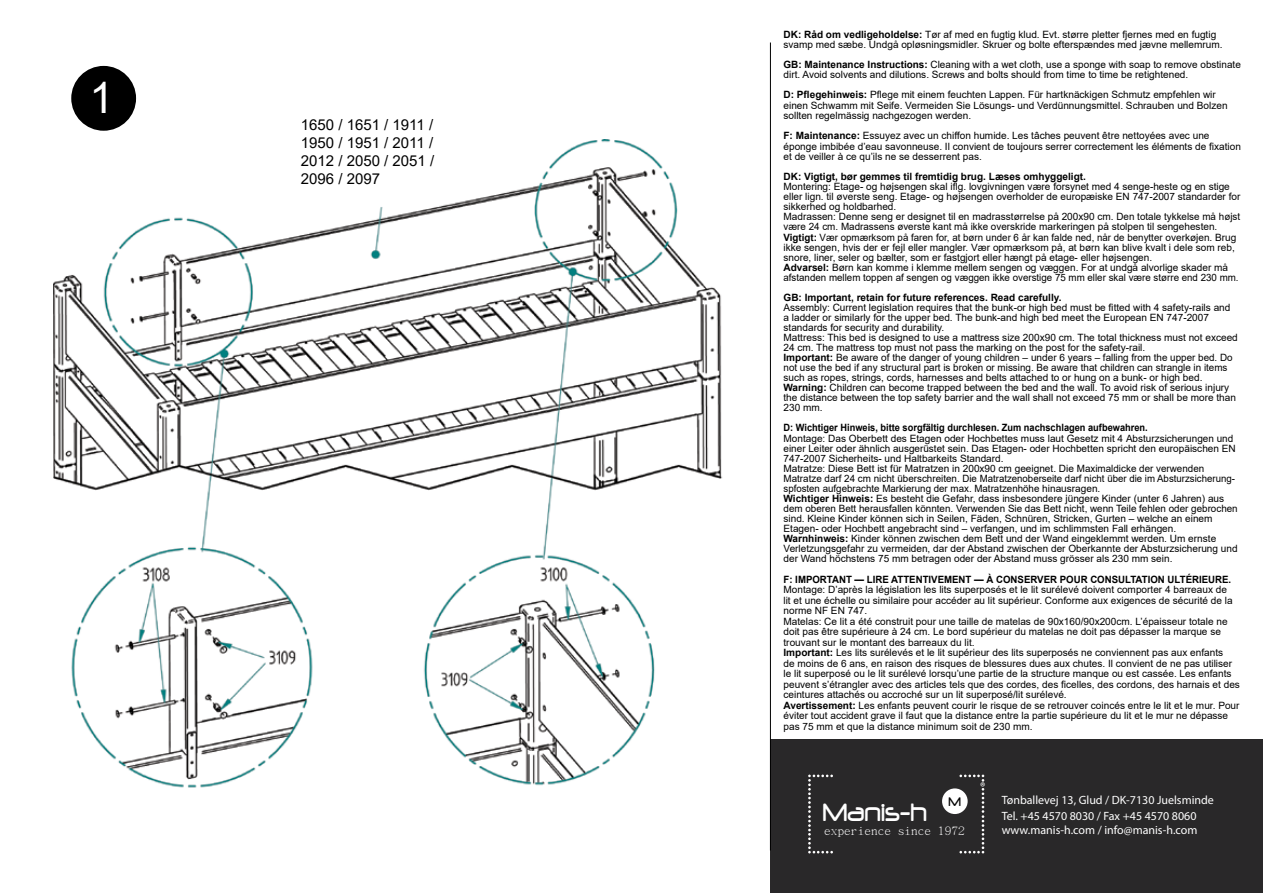
<style>
.page{position:relative;width:1263px;height:893px;background:#fff}
.page>*{position:absolute;margin:0;border:0;box-sizing:border-box;transform-origin:0 0}
.t1{font:43.5px "Arial";color:#fff}
.t2{font:29.55px "Neuropol";letter-spacing:-.01em;color:#fff;scale:.79 1}
.t3{font:15px/18px "Arial";color:#000;text-align:justify}
.t4{font:14.7px "Neuropol";color:#000;scale:.79 1}
.t5{font:300 13.95px "Adobe Ming Std";color:#fff;scale:.96 1}
.t6{font:12.6px "Myriad Pro";color:#fff}
.t7{font:12px/15.9px "Myriad Pro";color:#fff}
.t8{font:10.05px/10.1px "Arial";color:#000}
.t9{font:700 10.05px "Arial";color:#000}
.t10{font:700 10.05px "Arial";color:#000;scale:.92 1}
.t11{font:700 10.05px "Arial";color:#000;scale:.96 1}
.s1{font-weight:700}
</style>
<div class="page">
<div style="left:770px;top:740px;width:493px;height:153px;background:#292829"></div>
<div style="left:942px;top:788px;width:26px;height:26px;background:#fff;border-radius:50%"></div>
<svg style="left:808px;top:775px;width:25px;height:78px"></svg>
<svg style="left:959px;top:775px;width:25px;height:7px"></svg>
<svg style="left:959px;top:788px;width:25px;height:65px"></svg>
<div style="left:71px;top:66px;width:65px;height:65px;background:#000;border-radius:50%"></div>
<hr style="left:770px;top:43px;width:1px;height:807px;background:#000">
<img style="left:54px;top:139px;width:669px;height:649px">
<div style="left:324px;top:187px;width:117px;height:17px;background:#fff"></div>
<h1 class="t1" style="left:90px;top:68px;width:26px">1</h1>
<h3 class="t3" style="left:301px;top:116px;width:135px">1650 / 1651 / 1911 / 1950 / 1951 / 2011 / 2012 / 2050 / 2051 / 2096 / 2097</h3>
<p class="t8" style="left:783px;top:30px;width:441px"><span class="s1">DK: Råd om vedligeholdelse:</span> Tør af med en fugtig klud. Evt. større pletter fjernes med en fugtig svamp med sæbe. Undgå opløsningsmidler. Skruer og bolte efterspændes med jævne mellemrum.</p>
<p class="t8" style="left:783px;top:60px;width:459px"><span class="s1">GB: Maintenance Instructions:</span> Cleaning with a wet cloth, use a sponge with soap to remove obstinate dirt. Avoid solvents and dilutions. Screws and bolts should from time to time be retightened.</p>
<p class="t8" style="left:783px;top:90px;width:446px"><span class="s1">D: Pflegehinweis:</span> Pflege mit einem feuchten Lappen. Für hartknäckigen Schmutz empfehlen wir einen Schwamm mit Seife. Vermeiden Sie Lösungs- und Verdünnungsmittel. Schrauben und Bolzen sollten regelmässig nachgezogen werden.</p>
<p class="t8" style="left:783px;top:130px;width:459px;line-height:10.5px"><span class="s1">F: Maintenance:</span> Essuyez avec un chiffon humide. Les tâches peuvent être nettoyées avec une éponge imbibée d’eau savonneuse. Il convient de toujours serrer correctement les éléments de fixation et de veiller à ce qu’ils ne se desserrent pas.</p>
<p class="t9" style="left:783px;top:170px;width:304px">DK: Vigtigt, bør gemmes til fremtidig brug. Læses omhyggeligt.</p>
<p class="t8" style="left:783px;top:182px;width:458px">Montering: Etage- og højsengen skal iflg. lovgivningen være forsynet med 4 senge-heste og en stige eller lign. til øverste seng. Etage- og højsengen overholder de europæiske EN 747-2007 standarder for sikkerhed og holdbarhed.<br>Madrassen: Denne seng er designet til en madrasstørrelse på 200x90 cm. Den totale tykkelse må højst være 24 cm. Madrassens øverste kant må ikke overskride markeringen på stolpen til sengehesten.<br><span class="s1">Vigtigt:</span> Vær opmærksom på faren for, at børn under 6 år kan falde ned, når de benytter overkøjen. Brug ikke sengen, hvis der er fejl eller mangler. Vær opmærksom på, at børn kan blive kvalt i dele som reb, snore, liner, seler og bælter, som er fastgjort eller hængt på etage- eller højsengen.<br><span class="s1">Advarsel:</span> Børn kan komme i klemme mellem sengen og væggen. For at undgå alvorlige skader må afstanden mellem toppen af sengen og væggen ikke overstige 75 mm eller skal være større end 230 mm.</p>
<p class="t9" style="left:783px;top:290px;width:279px">GB: Important, retain for future references. Read carefully.</p>
<p class="t8" style="left:783px;top:302px;width:456px">Assembly: Current legislation requires that the bunk-or high bed must be fitted with 4 safety-rails and a ladder or similarly for the upper bed. The bunk-and high bed meet the European EN 747-2007 standards for security and durability.<br>Mattress: This bed is designed to use a mattress size 200x90 cm. The total thickness must not exceed 24 cm. The mattress top must not pass the marking on the post for the safety-rail.<br><span class="s1">Important:</span> Be aware of the danger of young children – under 6 years – falling from the upper bed. Do not use the bed if any structural part is broken or missing. Be aware that children can strangle in items such as ropes, strings, cords, harnesses and belts attached to or hung on a bunk- or high bed.<br><span class="s1">Warning:</span> Children can become trapped between the bed and the wall. To avoid risk of serious injury the distance between the top safety barrier and the wall shall not exceed 75 mm or shall be more than 230 mm.</p>
<p class="t10" style="left:783px;top:421px;width:397px">D: Wichtiger Hinweis, bitte sorgfältig durchlesen. Zum nachschlagen aufbewahren.</p>
<p class="t8" style="left:783px;top:433px;width:456px">Montage: Das Oberbett des Etagen oder Hochbettes muss laut Gesetz mit 4 Absturzsicherungen und einer Leiter oder ähnlich ausgerüstet sein. Das Etagen- oder Hochbetten spricht den europäischen EN 747-2007 Sicherheits- und Haltbarkeits Standard.<br>Matratze: Diese Bett ist für Matratzen in 200x90 cm geeignet. Die Maximaldicke der verwenden Matratze darf 24 cm nicht überschreiten. Die Matratzenoberseite darf nicht über die im Absturzsicherung&shy;spfosten aufgebrachte Markierung der max. Matratzenhöhe hinausragen.<br><span class="s1">Wichtiger Hinweis:</span> Es besteht die Gefahr, dass insbesondere jüngere Kinder (unter 6 Jahren) aus dem oberen Bett herausfallen könnten. Verwenden Sie das Bett nicht, wenn Teile fehlen oder gebrochen sind. Kleine Kinder können sich in Seilen, Fäden, Schnüren, Stricken, Gurten – welche an einem Etagen- oder Hochbett angebracht sind – verfangen, und im schlimmsten Fall erhängen.<br><span class="s1">Warnhinweis:</span> Kinder können zwischen dem Bett und der Wand eingeklemmt werden. Um ernste Verletzungsgefahr zu vermeiden, dar der Abstand zwischen der Oberkannte der Absturzsicherung und der Wand höchstens 75 mm betragen oder der Abstand muss grösser als 230 mm sein.</p>
<p class="t11" style="left:783px;top:572px;width:468px">F: IMPORTANT — LIRE ATTENTIVEMENT — À CONSERVER POUR CONSULTATION ULTÉRIEURE.</p>
<p class="t8" style="left:783px;top:584px;width:458px;line-height:10.5px">Montage: D’après la législation les lits superposés et le lit surélevé doivent comporter 4 barreaux de<br>lit et une échelle ou similaire pour accéder au lit supérieur. Conforme aux exigences de sécurité de la norme NF EN 747.<br>Matelas: Ce lit a été construit pour une taille de matelas de 90x160/90x200cm. L’épaisseur totale ne doit pas être supérieure à 24 cm. Le bord supérieur du matelas ne doit pas dépasser la marque se trouvant sur le montant des barreaux du lit.<br><span class="s1">Important:</span> Les lits surélevés et le lit supérieur des lits superposés ne conviennent pas aux enfants<br>de moins de 6 ans, en raison des risques de blessures dues aux chutes. Il convient de ne pas utiliser le lit superposé ou le lit surélevé lorsqu’une partie de la structure manque ou est cassée. Les enfants peuvent s’étrangler avec des articles tels que des cordes, des ficelles, des cordons, des harnais et des ceintures attachés ou accroché sur un lit superposé/lit surélevé.<br><span class="s1">Avertissement:</span> Les enfants peuvent courir le risque de se retrouver coincés entre le lit et le mur. Pour éviter tout accident grave il faut que la distance entre la partie supérieure du lit et le mur ne dépasse pas 75 mm et que la distance minimum soit de 230 mm.</p>
<h2 class="t2" style="left:822px;top:797px;width:134px">Manis-h</h2>
<h3 class="t4" style="left:948px;top:793px;width:17px">M</h3>
<h3 class="t5" style="left:824px;top:824px;width:148px">experience since 1972</h3>
<p class="t6" style="left:980px;top:779px;width:7px">®</p>
<p class="t7" style="left:1002px;top:792px;width:214px">Tønballevej 13, Glud / DK-7130 Juelsminde<br>Tel. +45 4570 8030 / Fax +45 4570 8060</p>
<p class="t7" style="left:1002px;top:822px;width:197px">www.manis-h.com / info@manis-h.com</p>
</div>
